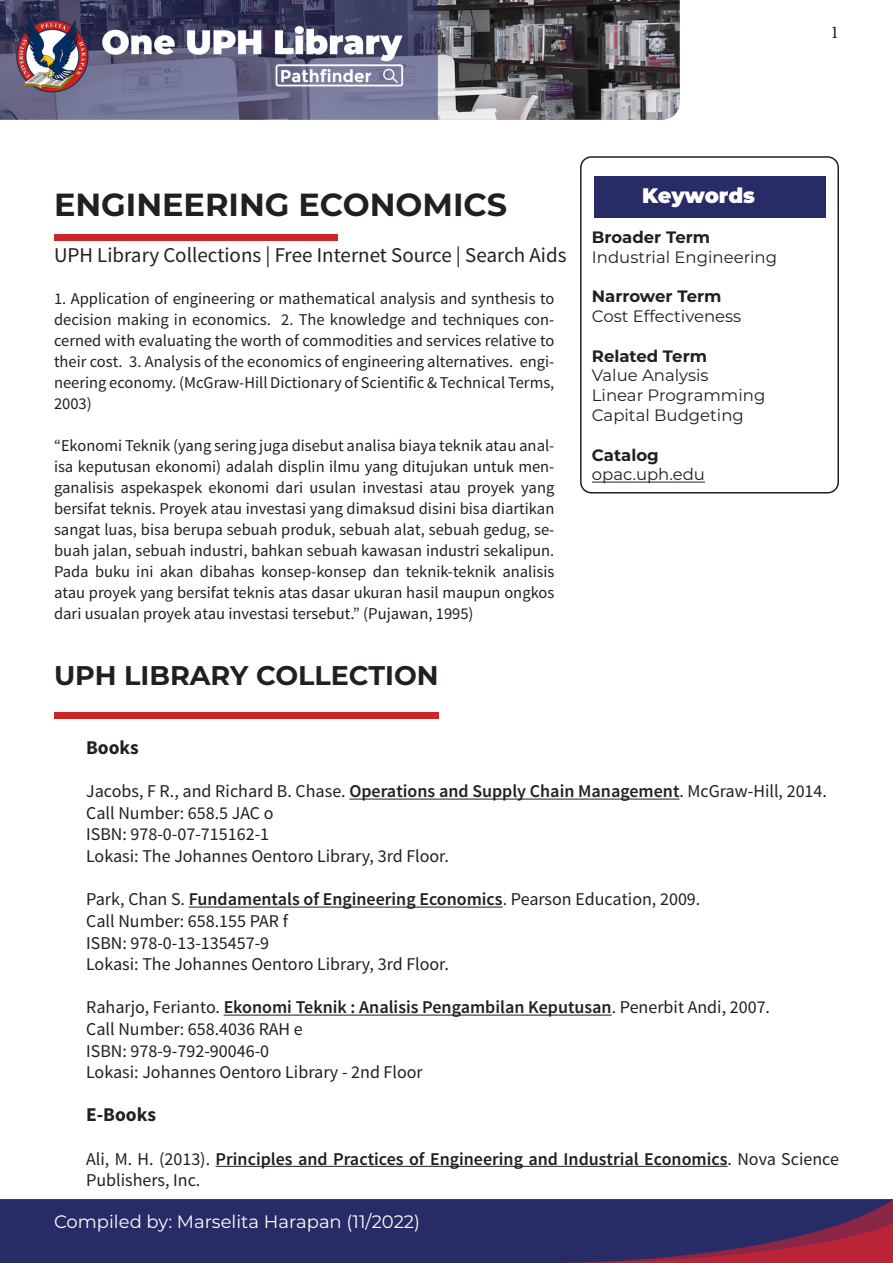
<style>
.page{position:relative;width:893px;height:1263px;background:#fff}
.page>*{position:absolute;margin:0;border:0;box-sizing:border-box;transform-origin:0 0}
.t1{font:700 31.95px "Montserrat";color:#231f20}
.t2{font:700 27px "Montserrat";color:#231f20}
.t3{font:21px "Source Sans Pro";color:#231f20}
.t4{font:900 21px "Montserrat";letter-spacing:-.01em;color:#fff}
.t5{font:700 19.5px "Source Sans Pro";color:#231f20}
.t6{font:18px "Source Sans Pro";color:#231f20}
.t7{font:600 18px/21.6px "Source Sans Pro";color:#231f20}
.t8{font:18px "Montserrat";color:#fff}
.t9{font:18px "Minion Pro";color:#231f20}
.t10{font:16.5px/21px "Source Sans Pro";color:#231f20;text-align:justify}
.t11{font:16.5px "Montserrat";color:#231f20}
.t12{font:700 16.5px "Montserrat";color:#231f20}
.s1{font-weight:600}
.s2{font-weight:400}
</style>
<div class="page">
<img style="left:0;top:0;width:679px;height:120px">
<img style="left:0;top:1199px;width:893px;height:64px">
<div style="left:580px;top:156px;width:259px;height:337px;border:2px solid #231f20;border-radius:11px"></div>
<div style="left:594px;top:177px;width:231px;height:41px;background:#272c66"></div>
<div style="left:54px;top:234px;width:284px;height:6px;background:#cf2527"></div>
<div style="left:54px;top:712px;width:385px;height:6px;background:#cf2527"></div>
<hr style="left:349px;top:799px;width:330px;height:1px;background:#231f20">
<hr style="left:189px;top:907px;width:314px;height:1px;background:#231f20">
<hr style="left:224px;top:1015px;width:388px;height:1px;background:#231f20">
<hr style="left:216px;top:1166px;width:512px;height:1px;background:#231f20">
<hr style="left:592px;top:482px;width:113px;height:1px;background:#231f20">
<p class="t9" style="left:830px;top:20px;width:10px">1</p>
<p class="t1" style="left:54px;top:182px;width:455px">ENGINEERING ECONOMICS</p>
<p class="t3" style="left:54px;top:242px;width:514px">UPH Library Collections | Free Internet Source | Search Aids</p>
<p class="t10" style="left:54px;top:288px;width:502px">1. Application of engineering or mathematical analysis and synthesis to decision making in economics. 2. The knowledge and techniques con&shy;cerned with evaluating the worth of commodities and services relative to their cost. 3. Analysis of the economics of engineering alternatives. engi&shy;neering economy. (McGraw-Hill Dictionary of Scientific &amp; Technical Terms, 2003)</p>
<p class="t10" style="left:54px;top:435px;width:502px">“Ekonomi Teknik (yang sering juga disebut analisa biaya teknik atau anal&shy;isa keputusan ekonomi) adalah displin ilmu yang ditujukan untuk men&shy;ganalisis aspekaspek ekonomi dari usulan investasi atau proyek yang bersifat teknis. Proyek atau investasi yang dimaksud disini bisa diartikan sangat luas, bisa berupa sebuah produk, sebuah alat, sebuah gedug, se&shy;buah jalan, sebuah industri, bahkan sebuah kawasan industri sekalipun.<br>Pada buku ini akan dibahas konsep-konsep dan teknik-teknik analisis atau proyek yang bersifat teknis atas dasar ukuran hasil maupun ongkos dari usualan proyek atau investasi tersebut.” (Pujawan, 1995)</p>
<p class="t2" style="left:54px;top:656px;width:386px">UPH LIBRARY COLLECTION</p>
<p class="t4" style="left:642px;top:180px;width:114px">Keywords</p>
<p class="t12" style="left:592px;top:225px;width:120px">Broader Term</p>
<p class="t11" style="left:592px;top:245px;width:187px">Industrial Engineering</p>
<p class="t12" style="left:592px;top:284px;width:131px">Narrower Term</p>
<p class="t11" style="left:592px;top:305px;width:151px">Cost Effectiveness</p>
<p class="t12" style="left:592px;top:344px;width:117px">Related Term</p>
<p class="t11" style="left:592px;top:364px;width:118px">Value Analysis</p>
<p class="t11" style="left:592px;top:384px;width:175px">Linear Programming</p>
<p class="t11" style="left:592px;top:404px;width:153px">Capital Budgeting</p>
<p class="t12" style="left:592px;top:443px;width:68px">Catalog</p>
<p class="t11" style="left:592px;top:463px;width:115px">opac.uph.edu</p>
<p class="t5" style="left:86px;top:735px;width:54px">Books</p>
<p class="t6" style="left:86px;top:780px;width:742px">Jacobs, F R., and Richard B. Chase. <span class="s1">Operations and Supply Chain Management</span>. McGraw-Hill, 2014.</p>
<p class="t6" style="left:86px;top:802px;width:189px">Call Number: 658.5 JAC o</p>
<p class="t6" style="left:86px;top:823px;width:185px">ISBN: 978-0-07-715162-1</p>
<p class="t6" style="left:86px;top:845px;width:364px">Lokasi: The Johannes Oentoro Library, 3rd Floor.</p>
<p class="t6" style="left:86px;top:888px;width:616px">Park, Chan S. <span class="s1">Fundamentals of Engineering Economics</span>. Pearson Education, 2009.</p>
<p class="t6" style="left:86px;top:910px;width:203px">Call Number: 658.155 PAR f</p>
<p class="t6" style="left:86px;top:931px;width:185px">ISBN: 978-0-13-135457-9</p>
<p class="t6" style="left:86px;top:953px;width:364px">Lokasi: The Johannes Oentoro Library, 3rd Floor.</p>
<p class="t7" style="left:86px;top:997px;width:685px"><span class="s2">Raharjo, Ferianto.</span> Ekonomi Teknik : Analisis Pengambilan Keputusan<span class="s2">. Penerbit Andi, 2007.</span></p>
<p class="t6" style="left:86px;top:1018px;width:218px">Call Number: 658.4036 RAH e</p>
<p class="t6" style="left:86px;top:1039px;width:185px">ISBN: 978-9-792-90046-0</p>
<p class="t6" style="left:86px;top:1061px;width:338px">Lokasi: Johannes Oentoro Library - 2nd Floor</p>
<p class="t5" style="left:86px;top:1102px;width:71px">E-Books</p>
<p class="t7" style="left:86px;top:1148px;width:754px"><span class="s2">Ali, M. H. (2013).</span> Principles and Practices of Engineering and Industrial Economics<span class="s2">. Nova Science<br>Publishers, Inc.</span></p>
<p class="t8" style="left:54px;top:1209px;width:368px">Compiled by: Marselita Harapan (11/2022)</p>
</div>
